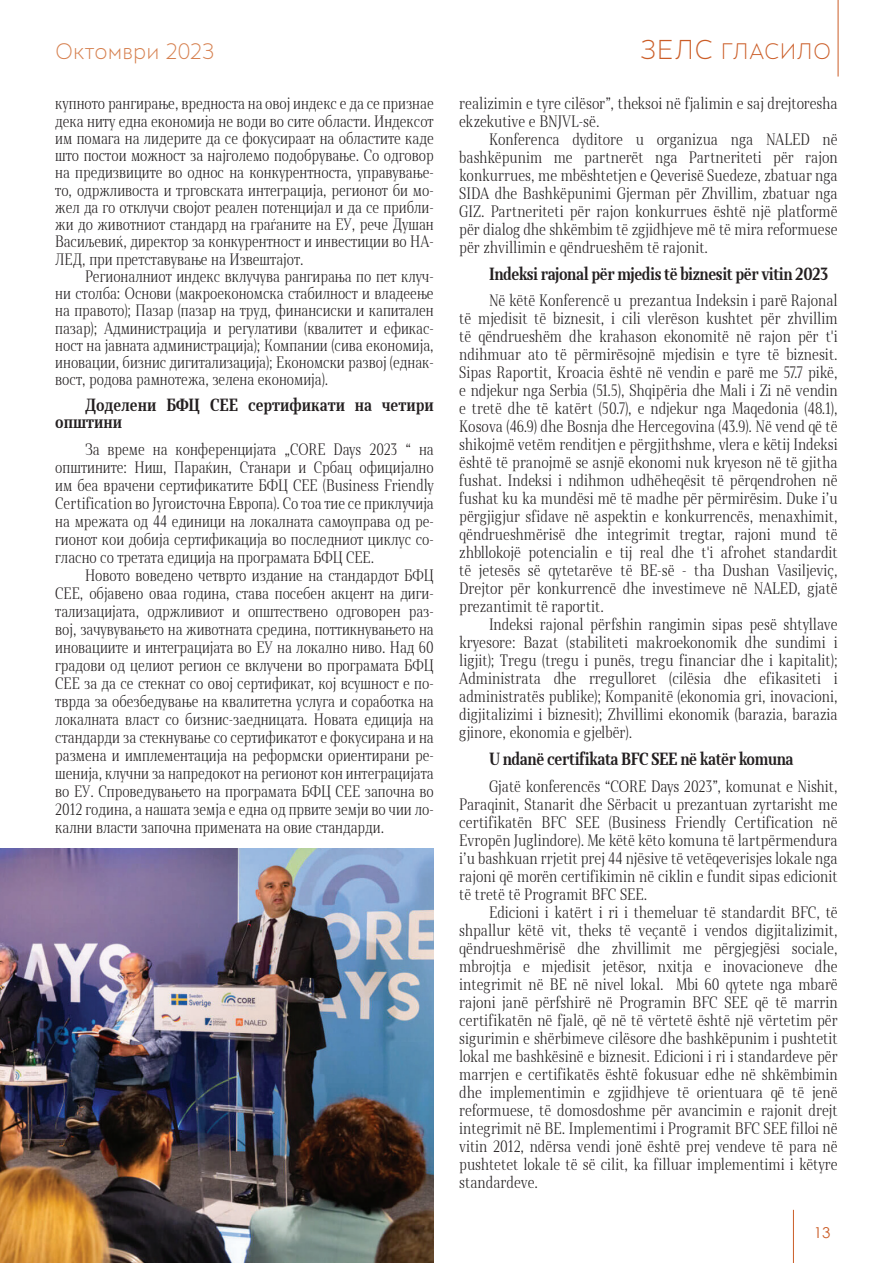
<style>
.page{position:relative;width:893px;height:1263px;background:#fff}
.page>*{position:absolute;margin:0;border:0;box-sizing:border-box;transform-origin:0 0}
.t1{font:300 21px "Skola Sans";letter-spacing:-.01em;color:#d6804f}
.t2{font:300 21px "Skola Sans";letter-spacing:.01em;color:#cb5d27}
.t3{font:700 16.5px "Skola Serif Cn";letter-spacing:-.02em;color:#231f20}
.t4{font:700 16.5px/17.2px "Skola Serif Cn";color:#231f20}
.t5{font:300 15.45px/18px "Skola Serif Cn";color:#231f20;text-align:justify}
.t6{font:15px "Century Gothic";color:#cb5d27}
.s1{font-size:25.5px}
</style>
<div class="page">
<hr style="left:793px;top:1210px;width:1px;height:53px;background:#cb5d27">
<hr style="left:838px;top:0;width:1px;height:77px;background:#cb5d27">
<img style="left:0;top:848px;width:434px;height:415px">
<h1 class="t1" style="left:55px;top:39px;width:160px">Октомври 2023</h1>
<h1 class="t2" style="left:640px;top:39px;width:193px"><span class="s1">ЗЕЛС</span> ГЛАСИЛО</h1>
<p class="t5" style="left:55px;top:95px;width:380px;line-height:17.2px">купното рангирање, вредноста на овој индекс е да се признае дека ниту една економија не води во сите области. Индексот им помага на лидерите да се фокусираат на областите каде што постои можност за најголемо подобрување. Со одговор на предизвиците во однос на конкурентноста, управување&shy;то, одржливоста и трговската интеграција, регионот би мо&shy;жел да го отклучи својот реален потенцијал и да се прибли&shy;жи до животниот стандард на граѓаните на ЕУ, рече Душан Васиљевиќ, директор за конкурентност и инвестиции во НА-ЛЕД, при претставување на Извештајот.</p>
<p class="t5" style="left:55px;top:268px;width:380px;line-height:17.2px;text-indent:30px">Регионалниот индекс вклучува рангирања по пет клуч&shy;ни столба: Основи (макроекономска стабилност и владеење на правото); Пазар (пазар на труд, финансиски и капитален пазар); Администрација и регулативи (квалитет и ефикас&shy;ност на јавната администрација); Компании (сива економија, иновации, бизнис дигитализација); Економски развој (еднак&shy;вост, родова рамнотежа, зелена економија).</p>
<p class="t4" style="left:55px;top:396px;width:380px;text-indent:30px">Доделени БФЦ СЕЕ сертификати на четири општини</p>
<p class="t5" style="left:55px;top:440px;width:380px;text-indent:30px">За време на конференцијата „CORE Days 2023 “ на општините: Ниш, Параќин, Станари и Србац официјално им беа врачени сертификатите БФЦ СЕЕ (Business Friendly Certification во Југоисточна Европа). Со тоа тие се приклучија на мрежата од 44 единици на локалната самоуправа од ре&shy;гионот кои добија сертификација во последниот циклус со&shy;гласно со третата едиција на програмата БФЦ СЕЕ.</p>
<p class="t5" style="left:55px;top:566px;width:380px;text-indent:30px">Новото воведено четврто издание на стандардот БФЦ СЕЕ, објавено оваа година, става посебен акцент на диги&shy;тализацијата, одржливиот и општествено одговорен раз&shy;вој, зачувувањето на животната средина, поттикнувањето на иновациите и интеграцијата во ЕУ на локално ниво. Над 60 градови од целиот регион се вклучени во програмата БФЦ СЕЕ за да се стекнат со овој сертификат, кој всушност е по&shy;тврда за обезбедување на квалитетна услуга и соработка на локалната власт со бизнис-заедницата. Новата едиција на стандарди за стекнување со сертификатот е фокусирана и на размена и имплементација на реформски ориентирани ре&shy;шенија, клучни за напредокот на регионот кон интеграцијата во ЕУ. Спроведувањето на програмата БФЦ СЕЕ започна во 2012 година, а нашата земја е една од првите земји во чии ло&shy;кални власти започна примената на овие стандарди.</p>
<p class="t5" style="left:459px;top:95px;width:380px">realizimin e tyre cilësor”, theksoi në fjalimin e saj drejtoresha ekzekutive e BNJVL-së.</p>
<p class="t5" style="left:459px;top:131px;width:380px;text-indent:30px">Konferenca dyditore u organizua nga NALED në bashkëpunim me partnerët nga Partneriteti për rajon konkurrues, me mbështetjen e Qeverisë Suedeze, zbatuar nga SIDA dhe Bashkëpunimi Gjerman për Zhvillim, zbatuar nga GIZ. Partneriteti për rajon konkurrues është një platformë për dialog dhe shkëmbim të zgjidhjeve më të mira reformuese për zhvillimin e qëndrueshëm të rajonit.</p>
<p class="t3" style="left:489px;top:264px;width:341px">Indeksi rajonal për mjedis të biznesit për vitin 2023</p>
<p class="t5" style="left:459px;top:292px;width:380px;text-indent:30px">Në këtë Konferencë u prezantua Indeksin i parë Rajonal të mjedisit të biznesit, i cili vlerëson kushtet për zhvillim të qëndrueshëm dhe krahason ekonomitë në rajon për t'i ndihmuar ato të përmirësojnë mjedisin e tyre të biznesit.<br>Sipas Raportit, Kroacia është në vendin e parë me 57.7 pikë, e ndjekur nga Serbia (51.5), Shqipëria dhe Mali i Zi në vendin e tretë dhe të katërt (50.7), e ndjekur nga Maqedonia (48.1), Kosova (46.9) dhe Bosnja dhe Hercegovina (43.9). Në vend që të shikojmë vetëm renditjen e përgjithshme, vlera e këtij Indeksi është të pranojmë se asnjë ekonomi nuk kryeson në të gjitha fushat. Indeksi i ndihmon udhëheqësit të përqendrohen në fushat ku ka mundësi më të madhe për përmirësim. Duke i’u përgjigjur sfidave në aspektin e konkurrencës, menaxhimit, qëndrueshmërisë dhe integrimit tregtar, rajoni mund të zhbllokojë potencialin e tij real dhe t'i afrohet standardit të jetesës së qytetarëve të BE-së - tha Dushan Vasiljeviç, Drejtor për konkurrencë dhe investimeve në NALED, gjatë prezantimit të raportit.</p>
<p class="t5" style="left:459px;top:616px;width:380px;text-indent:30px">Indeksi rajonal përfshin rangimin sipas pesë shtyllave kryesore: Bazat (stabiliteti makroekonomik dhe sundimi i ligjit); Tregu (tregu i punës, tregu financiar dhe i kapitalit); Administrata dhe rregulloret (cilësia dhe efikasiteti i administratës publike); Kompanitë (ekonomia gri, inovacioni, digjitalizimi i biznesit); Zhvillimi ekonomik (barazia, barazia gjinore, ekonomia e gjelbër).</p>
<p class="t3" style="left:489px;top:749px;width:306px">U ndanë certifikata BFC SEE në katër komuna</p>
<p class="t5" style="left:459px;top:777px;width:380px;text-indent:30px">Gjatë konferencës “CORE Days 2023”, komunat e Nishit, Paraqinit, Stanarit dhe Sërbacit u prezantuan zyrtarisht me certifikatën BFC SEE (Business Friendly Certification në Evropën Juglindore). Me këtë këto komuna të lartpërmendura i’u bashkuan rrjetit prej 44 njësive të vetëqeverisjes lokale nga rajoni që morën certifikimin në ciklin e fundit sipas edicionit të tretë të Programit BFC SEE.</p>
<p class="t5" style="left:459px;top:903px;width:380px;text-indent:30px">Edicioni i katërt i ri i themeluar të standardit BFC, të shpallur këtë vit, theks të veçantë i vendos digjitalizimit, qëndrueshmërisë dhe zhvillimit me përgjegjësi sociale, mbrojtja e mjedisit jetësor, nxitja e inovacioneve dhe integrimit në BE në nivel lokal. Mbi 60 qytete nga mbarë rajoni janë përfshirë në Programin BFC SEE që të marrin certifikatën në fjalë, që në të vërtetë është një vërtetim për sigurimin e shërbimeve cilësore dhe bashkëpunim i pushtetit lokal me bashkësinë e biznesit. Edicioni i ri i standardeve për marrjen e certifikatës është fokusuar edhe në shkëmbimin dhe implementimin e zgjidhjeve të orientuara që të jenë reformuese, të domosdoshme për avancimin e rajonit drejt integrimit në BE. Implementimi i Programit BFC SEE filloi në vitin 2012, ndërsa vendi jonë është prej vendeve të para në pushtetet lokale të së cilit, ka filluar implementimi i këtyre standardeve.</p>
<p class="t6" style="left:814px;top:1222px;width:18px">13</p>
</div>
